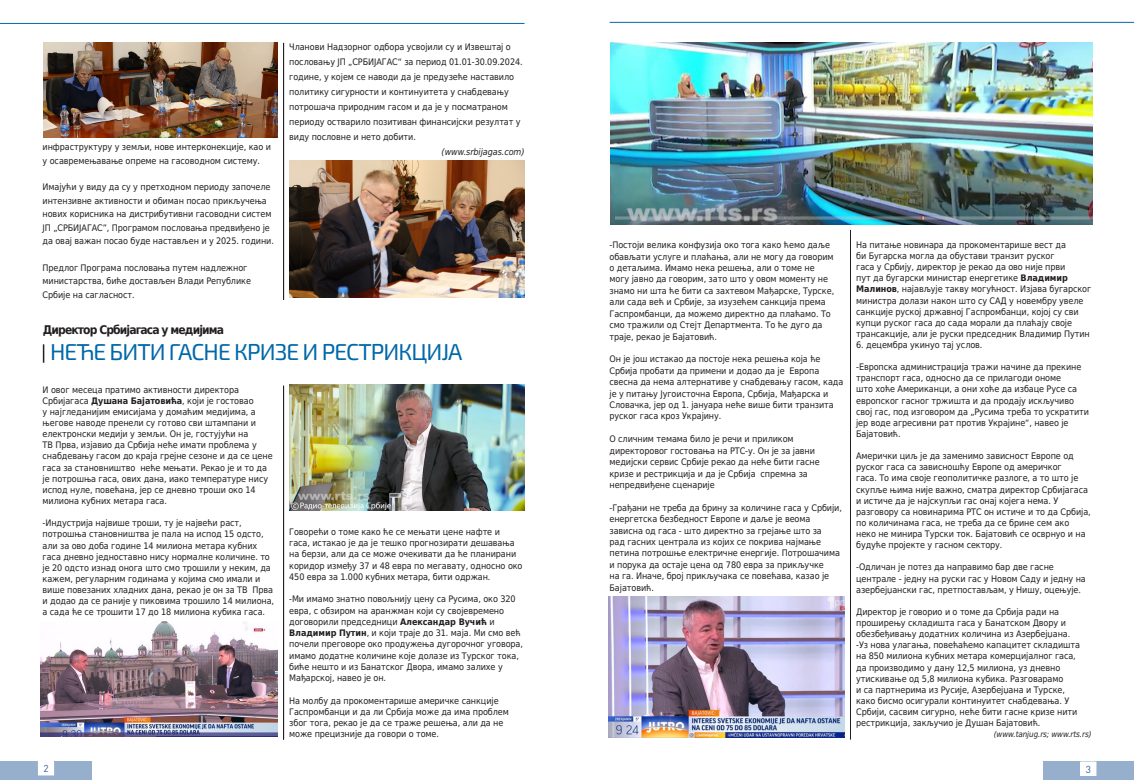
<style>
.page{position:relative;width:1134px;height:780px;background:#fff}
.page>*{position:absolute;margin:0;border:0;box-sizing:border-box;transform-origin:0 0}
.Naslov_NOVO{font:23px "Exo 2";letter-spacing:-.04em;color:#0068a9}
.Nadnaslov_NOVO{font:700 12px "DejaVu Sans Condensed";letter-spacing:-.075em;color:#231f20}
.t1{font:10px "DIN Pro";color:#305d96}
.Tekst_NOVO{font:9px/11.1px "DejaVu Sans Condensed";letter-spacing:-.01em;color:#231f20}
.Tekst_NOVO-2{font:italic 9px "DejaVu Sans Condensed";letter-spacing:-.01em;color:#231f20}
.Tekst_NOVO-3{font:italic 8px "DejaVu Sans Condensed";letter-spacing:-.01em;color:#231f20}
.s1{font-weight:700}
</style>
<div class="page">
<hr style="left:0;top:23px;width:524px;height:1px;background:#0068a9">
<div style="left:1043px;top:761px;width:91px;height:19px;background:#95afcc"></div>
<div style="left:1081px;top:762px;width:15px;height:13px;background:#fff"></div>
<div style="left:1080px;top:761px;width:16px;height:14px;border:1px solid #fff"></div>
<div style="left:0;top:761px;width:91px;height:18px;background:#95afcc"></div>
<div style="left:38px;top:761px;width:16px;height:14px;background:#fff"></div>
<hr style="left:850px;top:230px;width:1px;height:509px;background:#231f20">
<hr style="left:610px;top:22px;width:524px;height:1px;background:#0068a9">
<svg style="left:43px;top:344px;width:1px;height:19px"></svg>
<hr style="left:283px;top:386px;width:1px;height:353px;background:#231f20">
<img style="left:290px;top:385px;width:234px;height:125px">
<hr style="left:283px;top:43px;width:1px;height:257px;background:#231f20">
<img style="left:289px;top:160px;width:235px;height:137px">
<img style="left:610px;top:42px;width:482px;height:182px">
<img style="left:41px;top:621px;width:237px;height:115px">
<img style="left:608px;top:596px;width:237px;height:142px">
<img style="left:44px;top:43px;width:234px;height:94px">
<p class="Tekst_NOVO" style="left:43px;top:140px;width:230px;line-height:13.4px">инфраструктуру у земљи, нове интерконекције, као и у осавремењавање опреме на гасоводном систему.</p>
<p class="Tekst_NOVO" style="left:43px;top:180px;width:233px;line-height:13.4px">Имајући у виду да су у претходном периоду започеле интензивне активности и обиман посао прикључења нових корисника на дистрибутивни гасоводни систем ЈП „СРБИЈАГАС”, Програмом пословања предвиђено је да овај важан посао буде настављен и у 2025. години.</p>
<p class="Tekst_NOVO" style="left:43px;top:261px;width:210px;line-height:13.4px">Предлог Програма пословања путем надлежног министарства, биће достављен Влади Републике<br>Србије на сагласност.</p>
<p class="Tekst_NOVO" style="left:289px;top:39px;width:235px;line-height:15px">Чланови Надзорног одбора усвојили су и Извештај о пословању ЈП „СРБИЈАГАС“ за период 01.01-30.09.2024. године, у којем се наводи да је предузеће наставило политику сигурности и континуитета у снабдевању потрошача природним гасом и да је у посматраном периоду остварило позитиван финансијски резултат у виду пословне и нето добити.</p>
<p class="Tekst_NOVO-2" style="left:442px;top:145px;width:84px">(www.srbijagas.com)</p>
<p class="Nadnaslov_NOVO" style="left:43px;top:320px;width:183px">Директор Србијагаса у медијима</p>
<p class="Naslov_NOVO" style="left:50px;top:339px;width:414px">НЕЋЕ БИТИ ГАСНЕ КРИЗЕ И РЕСТРИКЦИЈА</p>
<p class="Tekst_NOVO" style="left:43px;top:383px;width:232px">И овог месеца пратимо активности директора Србијагаса <span class="s1">Душана Бајатовића</span>, који је гостовао<br>у најгледанијим емисијама у домаћим медијима, а његове наводе пренели су готово сви штампани и електронски медији у земљи. Он је, гостујући на<br>ТВ Прва, изјавио да Србија неће имати проблема у снабдевању гасом до краја грејне сезоне и да се цене гаса за становништво неће мењати. Рекао је и то да је потрошња гаса, ових дана, иако температуре нису испод нуле, повећана, јер се дневно троши око 14 милиона кубних метара гаса.</p>
<p class="Tekst_NOVO" style="left:43px;top:517px;width:233px">-Индустрија највише троши, ту је највећи раст, потрошња становништва је пала на испод 15 одсто, али за ово доба године 14 милиона метара кубних гаса дневно једноставно нису нормалне количине. то је 20 одсто изнад онога што смо трошили у неким, да кажем, регуларним годинама у којима смо имали и више повезаних хладних дана, рекао је он за ТВ Прва и додао да се раније у пиковима трошило 14 милиона, а сада ће се трошити 17 до 18 милиона кубика гаса.</p>
<p class="Tekst_NOVO" style="left:289px;top:526px;width:235px">Говорећи о томе како ће се мењати цене нафте и гаса, истакао је да је тешко прогнозирати дешавања на берзи, али да се може очекивати да ће планирани коридор између 37 и 48 евра по мегавату, односно око 450 евра за 1.000 кубних метара, бити одржан.</p>
<p class="Tekst_NOVO" style="left:289px;top:593px;width:235px">-Ми имамо знатно повољнију цену са Русима, око 320 евра, с обзиром на аранжман који су својевремено договорили председници <span class="s1">Александар Вучић</span> и <span class="s1">Владимир Путин</span>, и који траје до 31. маја. Ми смо већ почели преговоре око продужења дугорочног уговора, имамо додатне количине које долазе из Турског тока, биће нешто и из Банатског Двора, имамо залихе у Мађарској, навео је он.</p>
<p class="Tekst_NOVO" style="left:289px;top:694px;width:221px">На молбу да прокоментарише америчке санкције Гаспромбанци и да ли Србија може да има проблем због тога, рекао је да се траже решења, али да не може прецизније да говори о томе.</p>
<p class="Tekst_NOVO" style="left:609px;top:239px;width:226px;line-height:11.4px">-Постоји велика конфузија око тога како ћемо даље обављати услуге и плаћања, али не могу да говорим о детаљима. Имамо нека решења, али о томе не могу јавно да говорим, зато што у овом моменту не знамо ни шта ће бити са захтевом Мађарске, Турске, али сада већ и Србије, за изузећем санкција према Гаспромбанци, да можемо директно да плаћамо. То смо тражили од Стејт Департмента. То ће дуго да траје, рекао је Бајатовић.</p>
<p class="Tekst_NOVO" style="left:609px;top:353px;width:235px;line-height:11.4px">Он је још истакао да постоје нека решења која ће Србија пробати да примени и додао да је Европа свесна да нема алтернативе у снабдевању гасом, када је у питању Југоисточна Европа, Србија, Мађарска и Словачка, јер од 1. јануара неће више бити транзита руског гаса кроз Украјину.</p>
<p class="Tekst_NOVO" style="left:609px;top:433px;width:212px;line-height:11.4px">О сличним темама било је речи и приликом директоровог гостовања на РТС-у. Он је за јавни медијски сервис Србије рекао да неће бити гасне кризе и рестрикција и да је Србија спремна за непредвиђене сценарије</p>
<p class="Tekst_NOVO" style="left:609px;top:501px;width:234px;line-height:11.4px">-Грађани не треба да брину за количине гаса у Србији, енергетска безбедност Европе и даље је веома зависна од гаса - што директно за грејање што за<br>рад гасних централа из којих се покрива најмање петина потрошње електричне енергије. Потрошачима и порука да остаје цена од 780 евра за прикључке<br>на га. Иначе, број прикључака се повећава, казао је Бајатовић.</p>
<p class="Tekst_NOVO" style="left:856px;top:239px;width:237px">На питање новинара да прокоментарише вест да<br>би Бугарска могла да обустави транзит руског<br>гаса у Србију, директор је рекао да ово није први<br>пут да бугарски министар енергетике <span class="s1">Владимир Малинов</span>, најављује такву могућност. Изјава бугарског министра долази након што су САД у новембру увеле санкције руској државној Гаспромбанци, којој су сви купци руског гаса до сада морали да плаћају своје трансакције, али је руски председник Владимир Путин</p>
<p class="Tekst_NOVO" style="left:856px;top:339px;width:128px">6. децембра укинуо тај услов.</p>
<p class="Tekst_NOVO" style="left:856px;top:361px;width:234px">-Европска администрација тражи начине да прекине транспорт гаса, односно да се прилагоди ономе<br>што хоће Американци, а они хоће да избаце Русе са европског гасног тржишта и да продају искључиво свој гас, под изговором да „Русима треба то ускратити јер воде агресивни рат против Украјине“, навео је Бајатовић.</p>
<p class="Tekst_NOVO" style="left:856px;top:450px;width:236px">Амерички циљ је да заменимо зависност Европе од руског гаса са зависношћу Европе од америчког<br>гаса. То има своје геополитичке разлоге, а то што је скупље њима није важно, сматра директор Србијагаса и истиче да је најскупљи гас онај којега нема. У разговору са новинарима РТС он истиче и то да Србија, по количинама гаса, не треба да се брине сем ако неко не минира Турски ток. Бајатовић се осврнуо и на будуће пројекте у гасном сектору.</p>
<p class="Tekst_NOVO" style="left:856px;top:561px;width:231px">-Одличан је потез да направимо бар две гасне централе - једну на руски гас у Новом Саду и једну на азербејџански гас, претпостављам, у Нишу, оцењује.</p>
<p class="Tekst_NOVO" style="left:856px;top:606px;width:216px">Директор је говорио и о томе да Србија ради на проширењу складишта гаса у Банатском Двору и обезбеђивању додатних количина из Азербејџана.</p>
<p class="Tekst_NOVO" style="left:856px;top:639px;width:225px">-Уз нова улагања, повећаћемо капацитет складишта на 850 милиона кубних метара комерцијалног гаса, да производимо у дану 12,5 милиона, уз дневно утискивање од 5,8 милиона кубика. Разговарамо<br>и са партнерима из Русије, Азербејџана и Турске, како бисмо осигурали континуитет снабдевања. У Србији, сасвим сигурно, неће бити гасне кризе нити рестрикција, закључио је Душан Бајатовић.</p>
<p class="Tekst_NOVO-3" style="left:994px;top:728px;width:99px">(www.tanjug.rs; www.rts.rs)</p>
<p class="t1" style="left:43px;top:761px;width:7px">2</p>
<p class="t1" style="left:1086px;top:761px;width:7px">3</p>
</div>
